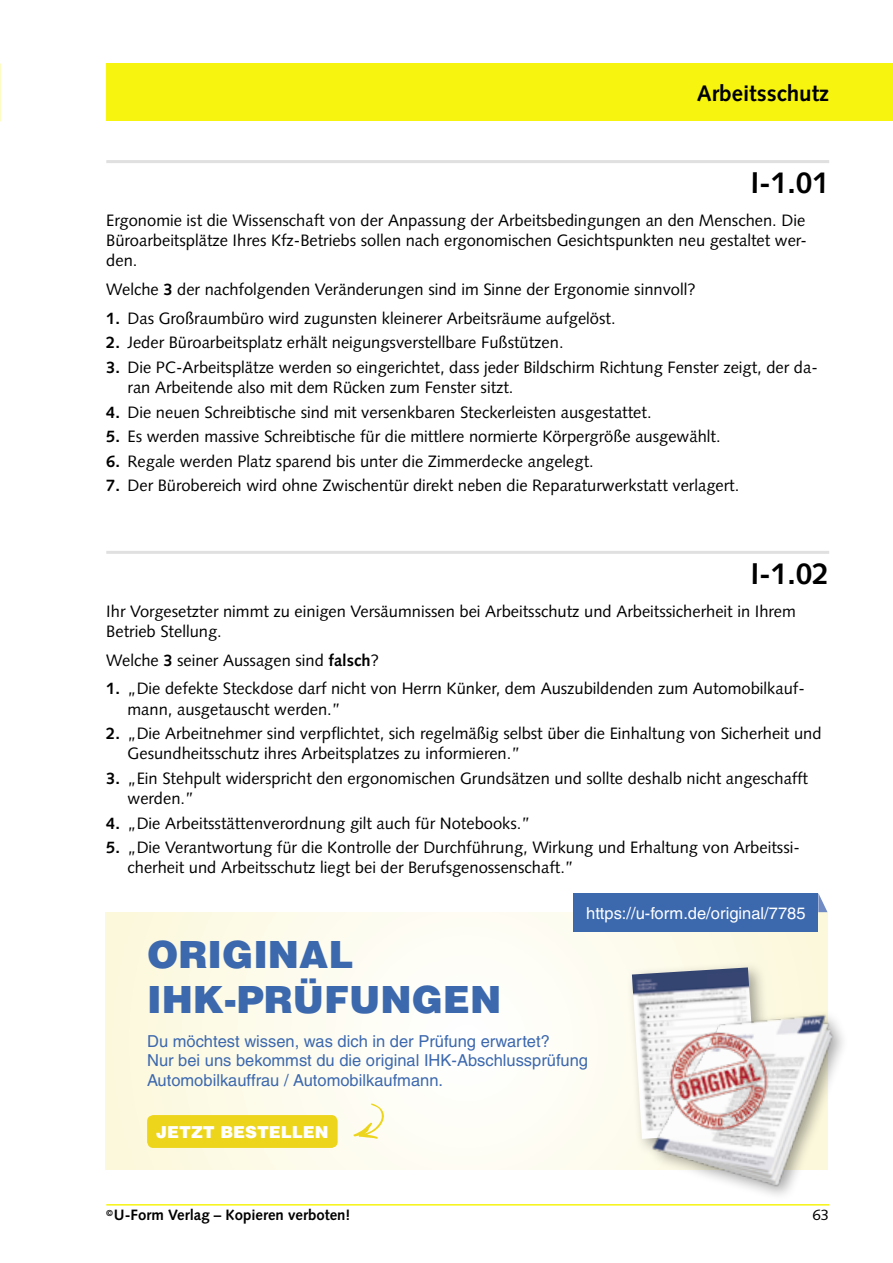
<style>
.page{position:relative;width:893px;height:1263px;background:#fff}
.page>*{position:absolute;margin:0;border:0;box-sizing:border-box;transform-origin:0 0}
.t1{font:900 37.5px/45px "Helvetica";color:#3c68ae}
.t2{font:700 30px "Syntax";color:#000}
.t3{font:700 22.5px "Syntax LT Std";color:#000}
.t4{font:16.5px/20.2px "Syntax LT Std";color:#000}
.t5{font:16.5px/19.8px "Helvetica";color:#3c68ae}
.t6{font:16.5px "Helvetica";color:#fff}
.t7{font:900 16.5px "Helvetica";color:#fff}
.t8{font:700 15px "Syntax";color:#000}
.t9{font:15px "Syntax";color:#000}
.s1{font-weight:700}
</style>
<div class="page">
<hr style="left:106px;top:160px;width:723px;height:3px;background:#e0e0e0">
<hr style="left:106px;top:551px;width:723px;height:3px;background:#e0e0e0">
<hr style="left:106px;top:1204px;width:723px;height:1px;background:#f7f410">
<div style="left:106px;top:64px;width:787px;height:57px;background:#f7f410"></div>
<svg style="left:105px;top:912px;width:722px;height:258px;fill:#fdfcf0"></svg>
<div style="left:573px;top:893px;width:245px;height:38px;background:#3c68ae"></div>
<div style="left:147px;top:1115px;width:191px;height:33px;background:#edd51c;border-radius:6px"></div>
<svg style="left:353px;top:1103px;width:37px;height:36px"></svg>
<svg style="left:818px;top:893px;width:9px;height:19px"></svg>
<div style="left:626px;top:961px;width:150px;height:195px;background:#000;opacity:.35"></div>
<img style="left:632px;top:967px;width:126px;height:172px">
<img style="left:642px;top:998px;width:201px;height:197px">
<img style="left:664px;top:1027px;width:110px;height:109px">
<h3 class="t3" style="left:697px;top:80px;width:134px">Arbeitsschutz</h3>
<h2 class="t2" style="left:751px;top:165px;width:80px">I-1.01</h2>
<p class="t4" style="left:106px;top:210px;width:702px;text-align:justify">Ergonomie ist die Wissenschaft von der Anpassung der Arbeitsbedingungen an den Menschen. Die Büroarbeitsplätze Ihres Kfz-Betriebs sollen nach ergonomischen Gesichtspunkten neu gestaltet wer&shy;den.</p>
<p class="t4" style="left:106px;top:279px;width:591px">Welche <span class="s1">3</span> der nachfolgenden Veränderungen sind im Sinne der Ergonomie sinnvoll?</p>
<p class="t4" style="left:106px;top:308px;width:511px"><span class="s1">1.</span> Das Großraumbüro wird zugunsten kleinerer Arbeitsräume aufgelöst.</p>
<p class="t4" style="left:106px;top:333px;width:459px"><span class="s1">2.</span> Jeder Büroarbeitsplatz erhält neigungsverstellbare Fußstützen.</p>
<p class="t4" style="left:128px;top:357px;width:692px;text-indent:-21px"><span class="s1">3.</span> Die PC-Arbeitsplätze werden so eingerichtet, dass jeder Bildschirm Richtung Fenster zeigt, der da&shy;ran Arbeitende also mit dem Rücken zum Fenster sitzt.</p>
<p class="t4" style="left:106px;top:402px;width:547px"><span class="s1">4.</span> Die neuen Schreibtische sind mit versenkbaren Steckerleisten ausgestattet.</p>
<p class="t4" style="left:106px;top:426px;width:616px"><span class="s1">5.</span> Es werden massive Schreibtische für die mittlere normierte Körpergröße ausgewählt.</p>
<p class="t4" style="left:106px;top:451px;width:489px"><span class="s1">6.</span> Regale werden Platz sparend bis unter die Zimmerdecke angelegt.</p>
<p class="t4" style="left:106px;top:475px;width:634px"><span class="s1">7.</span> Der Bürobereich wird ohne Zwischentür direkt neben die Reparaturwerkstatt verlagert.</p>
<h2 class="t2" style="left:751px;top:556px;width:80px">I-1.02</h2>
<p class="t4" style="left:106px;top:601px;width:691px">Ihr Vorgesetzter nimmt zu einigen Versäumnissen bei Arbeitsschutz und Arbeitssicherheit in Ihrem<br>Betrieb Stellung.</p>
<p class="t4" style="left:106px;top:650px;width:274px">Welche <span class="s1">3</span> seiner Aussagen sind <span class="s1">falsch</span>?</p>
<p class="t4" style="left:128px;top:679px;width:679px;text-indent:-21px"><span class="s1">1.</span> „Die defekte Steckdose darf nicht von Herrn Künker, dem Auszubildenden zum Automobilkauf&shy;mann, ausgetauscht werden.”</p>
<p class="t4" style="left:128px;top:723px;width:695px;text-indent:-21px"><span class="s1">2.</span> „Die Arbeitnehmer sind verpflichtet, sich regelmäßig selbst über die Einhaltung von Sicherheit und<br>Gesundheitsschutz ihres Arbeitsplatzes zu informieren.”</p>
<p class="t4" style="left:128px;top:768px;width:682px;text-indent:-21px"><span class="s1">3.</span> „Ein Stehpult widerspricht den ergonomischen Grundsätzen und sollte deshalb nicht angeschafft werden.”</p>
<p class="t4" style="left:106px;top:813px;width:426px"><span class="s1">4.</span> „Die Arbeitsstättenverordnung gilt auch für Notebooks.”</p>
<p class="t4" style="left:128px;top:837px;width:674px;text-indent:-21px"><span class="s1">5.</span> „Die Verantwortung für die Kontrolle der Durchführung, Wirkung und Erhaltung von Arbeitssi&shy;cherheit und Arbeitsschutz liegt bei der Berufsgenossenschaft.”</p>
<h1 class="t1" style="left:147px;top:931px;width:356px">ORIGINAL<br>IHK-PRÜFUNGEN</h1>
<p class="t6" style="left:586px;top:903px;width:221px">https://u-form.de/original/7785</p>
<p class="t5" style="left:147px;top:1031px;width:442px">Du möchtest wissen, was dich in der Prüfung erwartet?<br>Nur bei uns bekommst du die original IHK-Abschlussprüfung<br>Automobilkauffrau / Automobilkaufmann.</p>
<p class="t7" style="left:156px;top:1121px;width:174px">JETZT BESTELLEN</p>
<p class="t8" style="left:106px;top:1207px;width:246px"><sup>©</sup>U-Form Verlag – Kopieren verboten!</p>
<p class="t9" style="left:812px;top:1206px;width:18px">63</p>
</div>
